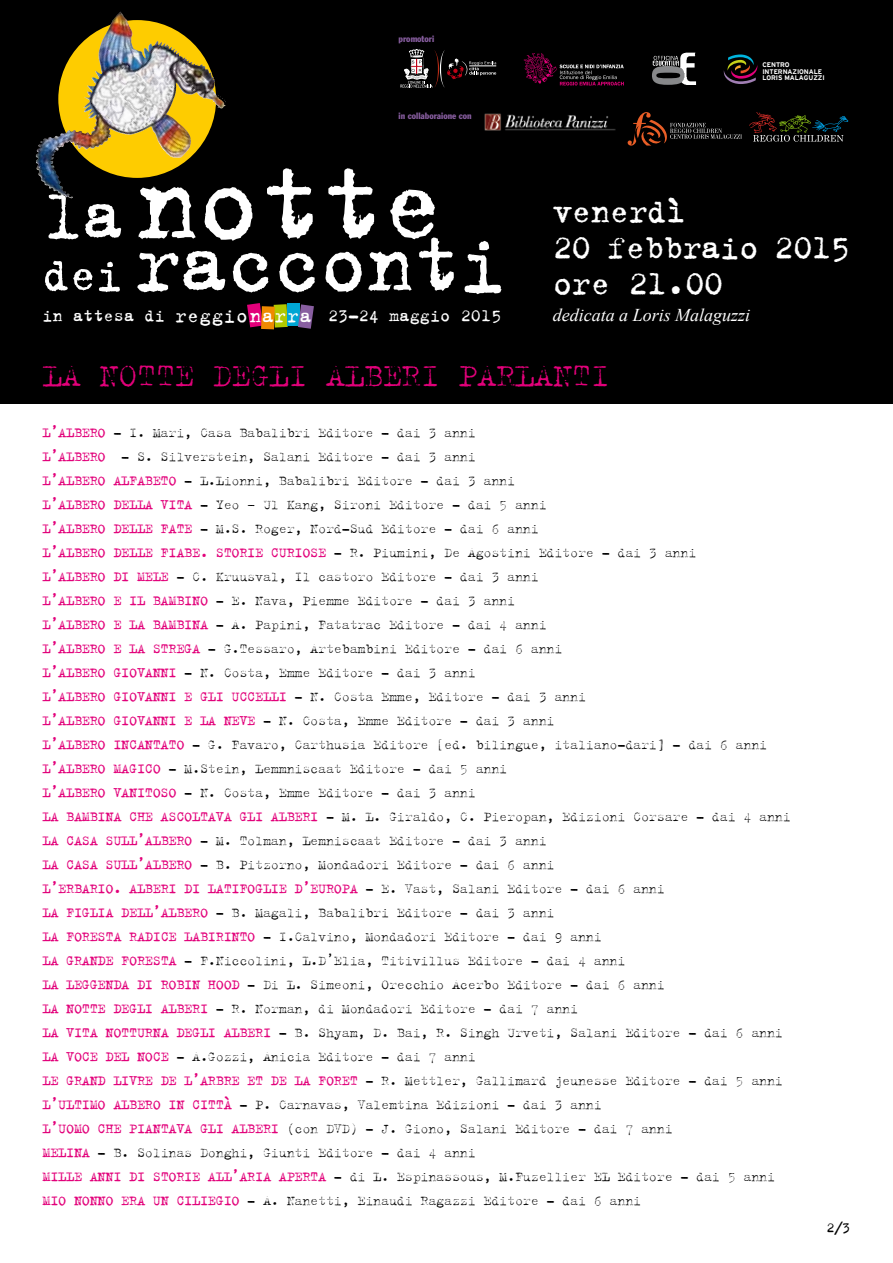
<style>
.page{position:relative;width:893px;height:1263px;background:#fff}
.page>*{position:absolute;margin:0;border:0;box-sizing:border-box;transform-origin:0 0}
.t1{font:116.85px "Trixie";letter-spacing:-.025em;color:#fff}
.t2{font:88.5px "Trixie";letter-spacing:-.025em;color:#fff}
.t3{font:36px/36px "Trixie";letter-spacing:-.025em;color:#fff}
.t4{font:300 36px "Trixie";letter-spacing:-.025em;color:#e2007a}
.t5{font:21.45px "Trixie";letter-spacing:.03em;color:#fff}
.t6{font:18.6px "Trixie";color:#fff}
.t7{font:italic 18px "Times New Roman";color:#fff}
.t8{font:300 15px/24px "Trixie";letter-spacing:-.025em;color:#000}
.t9{font:15px "Trixie";color:#000}
.t10{font:condensed 9px "Franklin Gothic";color:#885ea0}
.t11{font:700 6.75px/6.3px "Interstate";letter-spacing:-.01em;color:#fff}
.s1{font-size:75.9px}
.s2{font-size:50.55px}
.s3{font-weight:400;color:#e2007a}
</style>
<div class="page">
<div style="left:0;top:0;width:893px;height:404px;background:#000"></div>
<img style="left:58px;top:20px;width:158px;height:158px;border-radius:50%">
<img style="left:84px;top:12px;width:36px;height:95px">
<div style="left:287px;top:303px;width:13px;height:22px;background:#00a6d4"></div>
<svg style="left:298px;top:304px;width:16px;height:25px"></svg>
<svg style="left:247px;top:303px;width:41px;height:26px"></svg>
<svg style="left:524px;top:53px;width:100px;height:32px"></svg>
<svg style="left:400px;top:50px;width:96px;height:38px"></svg>
<svg style="left:724px;top:55px;width:33px;height:29px"></svg>
<img style="left:652px;top:52px;width:45px;height:33px">
<img style="left:484px;top:113px;width:132px;height:18px">
<svg style="left:628px;top:112px;width:114px;height:34px"></svg>
<svg style="left:749px;top:112px;width:100px;height:30px"></svg>
<p class="t10" style="left:399px;top:34px;width:37px">promotori</p>
<p class="t10" style="left:399px;top:110px;width:75px">in collaboraione con</p>
<h1 class="t1" style="left:42px;top:126px;width:404px"><span class="s1">LA</span> NOTTE</h1>
<h2 class="t2" style="left:42px;top:205px;width:466px"><span class="s2">DEI</span> RACCONTI</h2>
<p class="t11" style="left:762px;top:62px;width:64px">CENTRO<br>INTERNAZIONALE<br>LORIS MALAGUZZI</p>
<h3 class="t3" style="left:553px;top:193px;width:299px">VENERDÌ<br>20 FEBBRAIO 2015<br>ORE 21.00</h3>
<h3 class="t5" style="left:175px;top:302px;width:138px">REGGIONARRA</h3>
<p class="t7" style="left:553px;top:303px;width:199px">dedicata a Loris Malaguzzi</p>
<h3 class="t4" style="left:42px;top:355px;width:569px">LA NOTTE DEGLI ALBERI PARLANTI</h3>
<p class="t6" style="left:42px;top:304px;width:124px">IN ATTESA DI</p>
<p class="t6" style="left:328px;top:304px;width:175px">23-24 MAGGIO 2015</p>
<p class="t8" style="left:43px;top:420px;width:750px"><span class="s3">L’ALBERO</span> - I. Mari, Casa Babalibri Editore - dai 3 anni<br><span class="s3">L’ALBERO</span> - S. Silverstein, Salani Editore - dai 3 anni<br><span class="s3">L’ALBERO ALFABETO</span> - L.Lionni, Babalibri Editore - dai 3 anni<br><span class="s3">L’ALBERO DELLA VITA</span> - Yeo – Ul Kang, Sironi Editore - dai 5 anni<br><span class="s3">L’ALBERO DELLE FATE</span> - M.S. Roger, Nord-Sud Editore - dai 6 anni<br><span class="s3">L’ALBERO DELLE FIABE. STORIE CURIOSE</span> - R. Piumini, De Agostini Editore - dai 3 anni<br><span class="s3">L’ALBERO DI MELE</span> - C. Kruusval, Il castoro Editore - dai 3 anni<br><span class="s3">L’ALBERO E IL BAMBINO</span> - E. Nava, Piemme Editore - dai 3 anni<br><span class="s3">L’ALBERO E LA BAMBINA</span> - A. Papini, Fatatrac Editore - dai 4 anni<br><span class="s3">L’ALBERO E LA STREGA</span> - G.Tessaro, Artebambini Editore - dai 6 anni<br><span class="s3">L’ALBERO GIOVANNI</span> - N. Costa, Emme Editore - dai 3 anni<br><span class="s3">L’ALBERO GIOVANNI E GLI UCCELLI</span> - N. Costa Emme, Editore - dai 3 anni<br><span class="s3">L’ALBERO GIOVANNI E LA NEVE</span> - N. Costa, Emme Editore - dai 3 anni<br><span class="s3">L’ALBERO INCANTATO</span> - G. Favaro, Carthusia Editore [ed. bilingue, italiano-dari] - dai 6 anni <span class="s3">L’ALBERO MAGICO</span> - M.Stein, Lemmniscaat Editore - dai 5 anni<br><span class="s3">L’ALBERO VANITOSO</span> - N. Costa, Emme Editore - dai 3 anni<br><span class="s3">LA BAMBINA CHE ASCOLTAVA GLI ALBERI</span> - M. L. Giraldo, C. Pieropan, Edizioni Corsare - dai 4 anni <span class="s3">LA CASA SULL’ALBERO</span> - M. Tolman, Lemniscaat Editore - dai 3 anni<br><span class="s3">LA CASA SULL’ALBERO</span> - B. Pitzorno, Mondadori Editore - dai 6 anni<br><span class="s3">L’ERBARIO. ALBERI DI LATIFOGLIE D’EUROPA</span> - E. Vast, Salani Editore - dai 6 anni<br><span class="s3">LA FIGLIA DELL’ALBERO</span> - B. Magali, Babalibri Editore - dai 3 anni<br><span class="s3">LA FORESTA RADICE LABIRINTO</span> - I.Calvino, Mondadori Editore - dai 9 anni<br><span class="s3">LA GRANDE FORESTA</span> - F.Niccolini, L.D’Elia, Titivillus Editore - dai 4 anni<br><span class="s3">LA LEGGENDA DI ROBIN HOOD</span> - Di L. Simeoni, Orecchio Acerbo Editore - dai 6 anni<br><span class="s3">LA NOTTE DEGLI ALBERI</span> - R. Norman, di Mondadori Editore - dai 7 anni<br><span class="s3">LA VITA NOTTURNA DEGLI ALBERI</span> - B. Shyam, D. Bai, R. Singh Urveti, Salani Editore - dai 6 anni <span class="s3">LA VOCE DEL NOCE</span> - A.Gozzi, Anicia Editore - dai 7 anni<br><span class="s3">LE GRAND LIVRE DE L’ARBRE ET DE LA FORET</span> - R. Mettler, Gallimard jeunesse Editore - dai 5 anni <span class="s3">L’ULTIMO ALBERO IN CITTÀ</span> - P. Carnavas, Valemtina Edizioni - dai 3 anni<br><span class="s3">L’UOMO CHE PIANTAVA GLI ALBERI</span> (con DVD) - J. Giono, Salani Editore - dai 7 anni<br><span class="s3">MELINA</span> - B. Solinas Donghi, Giunti Editore - dai 4 anni<br><span class="s3">MILLE ANNI DI STORIE ALL’ARIA APERTA</span> - di L. Espinassous, M.Fuzellier EL Editore - dai 5 anni <span class="s3">MIO NONNO ERA UN CILIEGIO</span> - A. Nanetti, Einaudi Ragazzi Editore - dai 6 anni</p>
<p class="t9" style="left:826px;top:1217px;width:25px">2/3</p>
</div>
